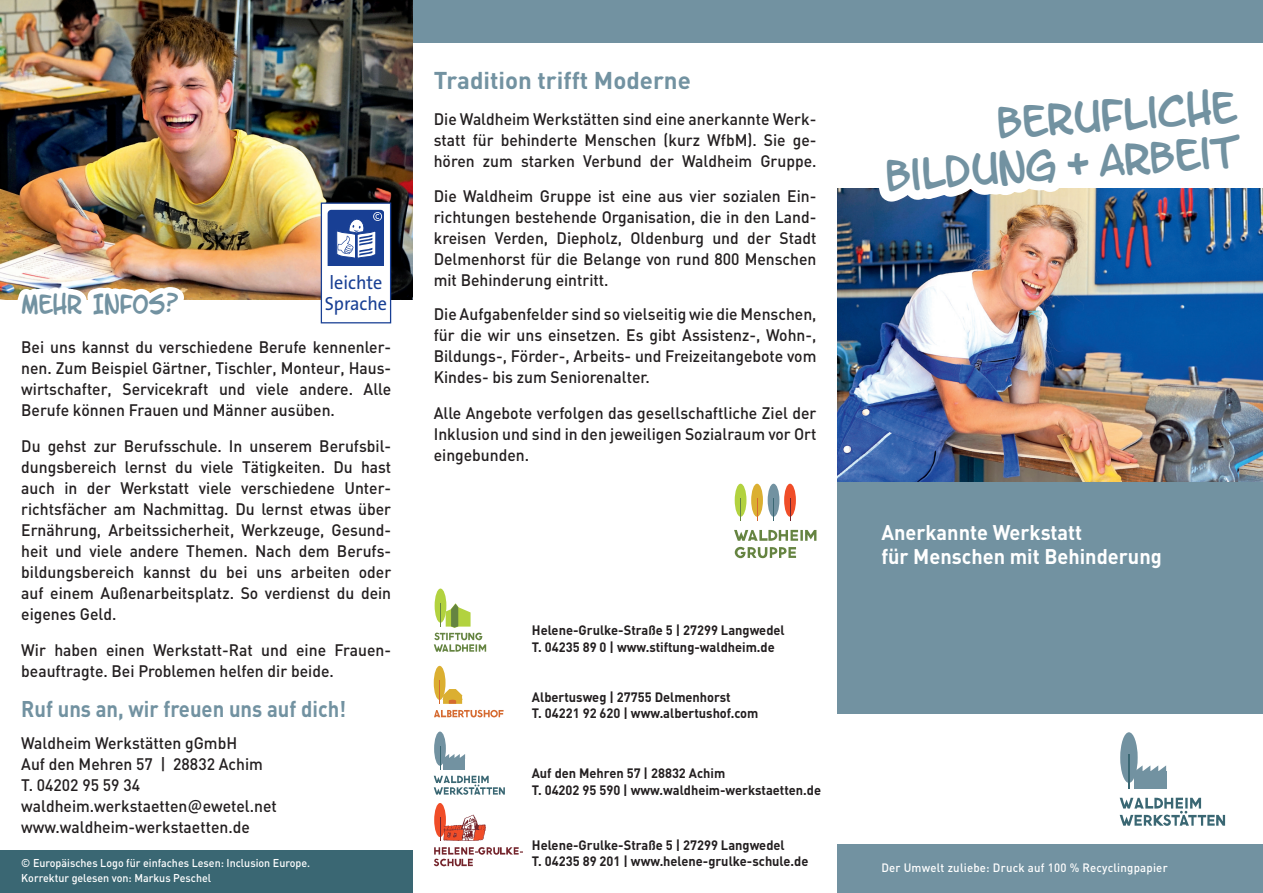
<style>
.page{position:relative;width:1263px;height:893px;background:#fff}
.page>*{position:absolute;margin:0;border:0;box-sizing:border-box;transform-origin:0 0}
.t1{font:37.5px/45px "Letter O Matic";color:#7292a1;text-align:right;scale:.95 1}
.t2{font:700 24px "DIN";color:#7292a1}
.t3{font:700 22.5px "DIN";color:#7292a1;scale:.9 1}
.t4{font:22.5px "Letter O Matic";color:#7292a1;scale:.9 1}
.t5{font:700 21px/24px "DIN";color:#fff;scale:.95 1}
.t6{font:19.2px/21.6px "The Sans B5 Plain";color:#183f94;scale:.95 1}
.t7{font:500 16.5px/21px "DIN";color:#231f20;text-align:justify;scale:.95 1}
.t8{font:700 13.5px/16.5px "DIN";color:#231f20;scale:.95 1}
.t9{font:500 12px "DIN";letter-spacing:.02em;color:#fff;scale:.95 1}
.t10{font:500 11.25px/15.8px "DIN";color:#fff;scale:.95 1}
.s1{font-family:"The Sans B5 Plain";font-weight:400}
</style>
<div class="page">
<div style="left:838px;top:481px;width:425px;height:232px;background:#7292a1"></div>
<img style="left:838px;top:188px;width:425px;height:294px">
<img style="left:857px;top:188px;width:405px;height:526px">
<svg style="left:887px;top:188px;width:82px;height:4px"></svg>
<img style="left:969px;top:188px;width:288px;height:638px">
<div style="left:1120px;top:732px;width:18px;height:51px;background:#7292a1;border-radius:50%"></div>
<hr style="left:1128px;top:754px;width:1px;height:35px;background:#3a6773">
<div style="left:1134px;top:772px;width:32px;height:17px;background:#7292a1"></div>
<svg style="left:1136px;top:765px;width:30px;height:7px"></svg>
<svg style="left:1120px;top:798px;width:105px;height:28px"></svg>
<div style="left:412px;top:0;width:851px;height:43px;background:#7292a1"></div>
<div style="left:838px;top:844px;width:425px;height:49px;background:#7292a1"></div>
<div style="left:0;top:850px;width:412px;height:43px;background:#3a6773"></div>
<svg style="left:434px;top:710px;width:69px;height:7px"></svg>
<div style="left:434px;top:666px;width:11px;height:34px;background:#dbaf31;border-radius:50%"></div>
<svg style="left:439px;top:680px;width:24px;height:24px"></svg>
<div style="left:434px;top:732px;width:12px;height:34px;background:#7292a1;border-radius:50%"></div>
<svg style="left:440px;top:746px;width:25px;height:24px"></svg>
<svg style="left:434px;top:776px;width:71px;height:19px"></svg>
<svg style="left:434px;top:847px;width:89px;height:19px"></svg>
<div style="left:434px;top:803px;width:12px;height:34px;background:#f04d28;border-radius:50%"></div>
<svg style="left:440px;top:815px;width:46px;height:26px"></svg>
<div style="left:435px;top:589px;width:11px;height:34px;background:#b2d23f;border-radius:50%"></div>
<svg style="left:434px;top:603px;width:52px;height:49px"></svg>
<div style="left:751px;top:484px;width:12px;height:33px;background:#dbaf31;border-radius:50%"></div>
<svg style="left:757px;top:498px;width:1px;height:22px"></svg>
<div style="left:768px;top:484px;width:11px;height:33px;background:#7292a1;border-radius:50%"></div>
<svg style="left:773px;top:498px;width:1px;height:22px"></svg>
<div style="left:784px;top:484px;width:12px;height:33px;background:#f04d28;border-radius:50%"></div>
<svg style="left:790px;top:498px;width:1px;height:22px"></svg>
<div style="left:735px;top:484px;width:11px;height:33px;background:#b2d23f;border-radius:50%"></div>
<svg style="left:740px;top:498px;width:1px;height:22px"></svg>
<svg style="left:735px;top:547px;width:61px;height:11px"></svg>
<svg style="left:734px;top:530px;width:82px;height:11px"></svg>
<img style="left:0;top:0;width:412px;height:300px">
<img style="left:5px;top:0;width:189px;height:300px">
<div style="left:321px;top:203px;width:70px;height:120px;background:#fff;border:1px solid #183f94"></div>
<svg style="left:328px;top:210px;width:56px;height:56px"></svg>
<p class="t6" style="left:325px;top:272px;width:67px">leichte<br>Sprache</p>
<h3 class="t4" style="left:21px;top:296px;width:176px">MEHR INFOS?</h3>
<p class="t7" style="left:21px;top:336px;width:391px">Bei uns kannst du verschiedene Berufe kennenler&shy;nen. Zum Beispiel Gärtner, Tischler, Monteur, Haus&shy;wirtschafter, Servicekraft und viele andere. Alle Berufe können Frauen und Männer ausüben.</p>
<p class="t7" style="left:21px;top:435px;width:391px">Du gehst zur Berufsschule. In unserem Berufsbil&shy;dungsbereich lernst du viele Tätigkeiten. Du hast auch in der Werkstatt viele verschiedene Unter&shy;richtsfächer am Nachmittag. Du lernst etwas über Ernährung, Arbeitssicherheit, Werkzeuge, Gesund&shy;heit und viele andere Themen. Nach dem Berufs&shy;bildungsbereich kannst du bei uns arbeiten oder auf einem Außenarbeitsplatz. So verdienst du dein eigenes Geld.</p>
<p class="t7" style="left:21px;top:639px;width:391px">Wir haben einen Werkstatt-Rat und eine Frauen&shy;beauftragte. Bei Problemen helfen dir beide.</p>
<h3 class="t3" style="left:21px;top:694px;width:363px">Ruf uns an, wir freuen uns auf dich!</h3>
<p class="t7" style="left:21px;top:732px;width:271px;text-align:left">Waldheim Werkstätten gGmbH<br>Auf den Mehren 57 | 28832 Achim<br>T. 04202 95 59 34 waldheim.werkstaetten<span class="s1">@</span>ewetel.net www.waldheim-werkstaetten.de</p>
<p class="t10" style="left:21px;top:854px;width:306px">© Europäisches Logo für einfaches Lesen: Inclusion Europe.<br>Korrektur gelesen von: Markus Peschel</p>
<h2 class="t2" style="left:434px;top:65px;width:259px">Tradition trifft Moderne</h2>
<p class="t7" style="left:434px;top:108px;width:404px">Die Waldheim Werkstätten sind eine anerkannte Werk&shy;statt für behinderte Menschen (kurz WfbM). Sie ge&shy;hören zum starken Verbund der Waldheim Gruppe.</p>
<p class="t7" style="left:434px;top:185px;width:404px">Die Waldheim Gruppe ist eine aus vier sozialen Ein&shy;richtungen bestehende Organisation, die in den Land&shy;kreisen Verden, Diepholz, Oldenburg und der Stadt Delmenhorst für die Belange von rund 800 Menschen mit Behinderung eintritt.</p>
<p class="t7" style="left:434px;top:303px;width:404px">Die Aufgabenfelder sind so vielseitig wie die Menschen, für die wir uns einsetzen. Es gibt Assistenz-, Wohn-, Bildungs-, Förder-, Arbeits- und Freizeitangebote vom Kindes- bis zum Seniorenalter.</p>
<p class="t7" style="left:434px;top:402px;width:404px">Alle Angebote verfolgen das gesellschaftliche Ziel der Inklusion und sind in den jeweiligen Sozialraum vor Ort eingebunden.</p>
<p class="t8" style="left:532px;top:622px;width:268px">Helene-Grulke-Straße 5 | 27299 Langwedel<br>T. 04235 89 0 | www.stiftung-waldheim.de</p>
<p class="t8" style="left:532px;top:688px;width:240px">Albertusweg | 27755 Delmenhorst<br>T. 04221 92 620 | www.albertushof.com</p>
<p class="t8" style="left:532px;top:764px;width:306px">Auf den Mehren 57 | 28832 Achim<br>T. 04202 95 590 | www.waldheim-werkstaetten.de</p>
<p class="t8" style="left:532px;top:836px;width:292px">Helene-Grulke-Straße 5 | 27299 Langwedel<br>T. 04235 89 201 | www.helene-grulke-schule.de</p>
<h1 class="t1" style="left:881px;top:117px;width:374px;rotate:-4deg">BERUFLICHE<br>BILDUNG + ARBEIT</h1>
<p class="t5" style="left:881px;top:520px;width:297px">Anerkannte Werkstatt<br>für Menschen mit Behinderung</p>
<p class="t9" style="left:881px;top:860px;width:303px">Der Umwelt zuliebe: Druck auf 100 % Recyclingpapier</p>
</div>
